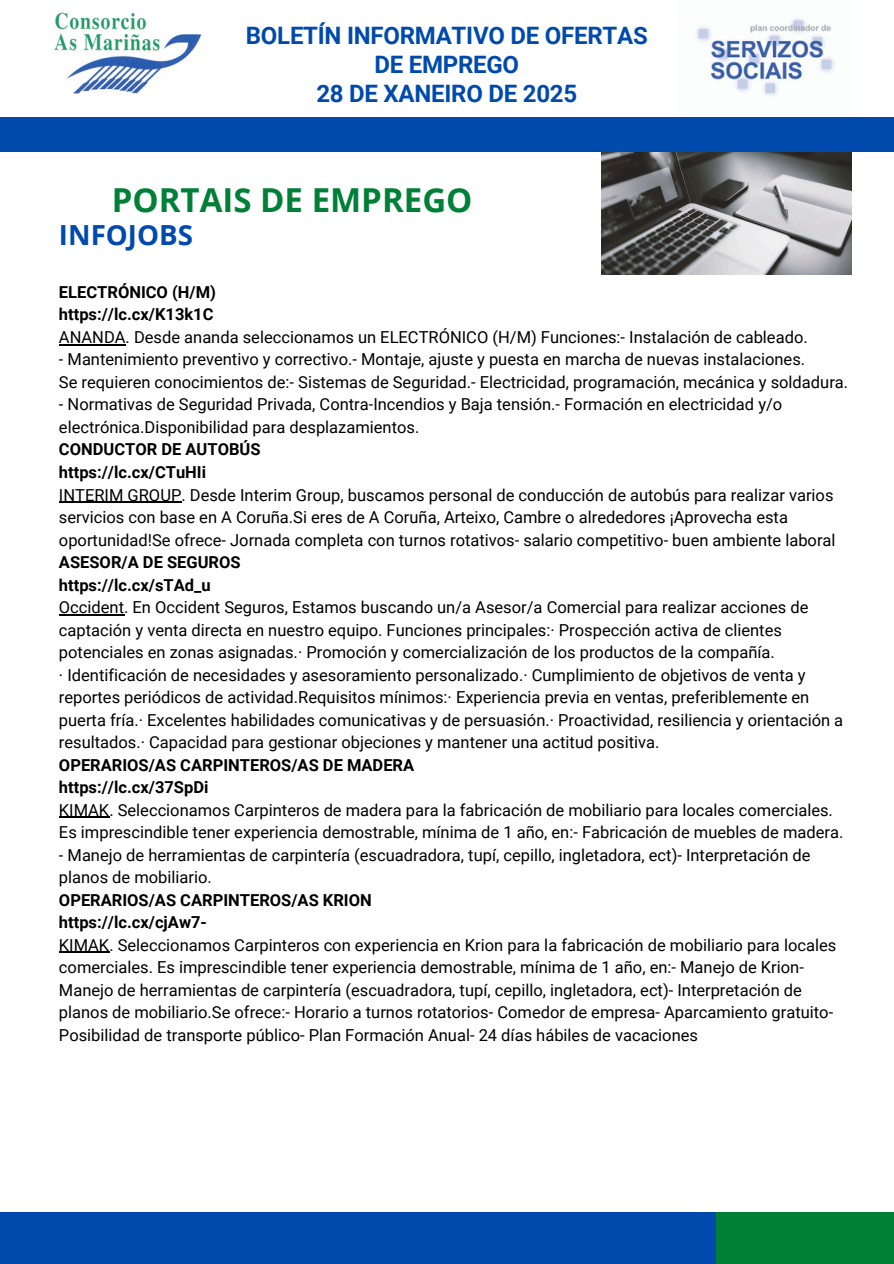
<style>
.page{position:relative;width:894px;height:1264px;background:#fff}
.page>*{position:absolute;margin:0;border:0;box-sizing:border-box;transform-origin:0 0}
.t1{font:700 33px "Open Sans";color:#008037}
.t2{font:700 27.75px "Open Sans";color:#004aad}
.t3{font:700 24px/29.2px "Roboto";letter-spacing:-.01em;color:#004aad;text-align:center}
.t4{font:16.5px/22.5px "Roboto";color:#000}
.t5{font:700 16.5px "Roboto";color:#000}
</style>
<div class="page">
<div style="left:0;top:1212px;width:719px;height:51px;background:#004aad"></div>
<div style="left:715px;top:1212px;width:178px;height:51px;background:#008037"></div>
<div style="left:0;top:118px;width:893px;height:34px;background:#004aad"></div>
<img style="left:695px;top:18px;width:140px;height:78px">
<img style="left:54px;top:12px;width:148px;height:82px">
<img style="left:601px;top:152px;width:250px;height:123px">
<hr style="left:59px;top:344px;width:67px;height:1px;background:#000">
<hr style="left:59px;top:501px;width:122px;height:2px;background:#000">
<hr style="left:59px;top:614px;width:65px;height:1px;background:#000">
<hr style="left:59px;top:816px;width:50px;height:2px;background:#000">
<hr style="left:59px;top:951px;width:50px;height:2px;background:#000">
<p class="t3" style="left:246px;top:21px;width:403px">BOLETÍN INFORMATIVO DE OFERTAS<br>DE EMPREGO<br>28 DE XANEIRO DE 2025</p>
<p class="t1" style="left:112px;top:176px;width:362px">PORTAIS DE EMPREGO</p>
<h3 class="t2" style="left:59px;top:215px;width:135px">INFOJOBS</h3>
<p class="t5" style="left:59px;top:282px;width:158px">ELECTRÓNICO (H/M)</p>
<p class="t5" style="left:59px;top:305px;width:156px">https://lc.cx/K13k1C</p>
<h1 class="t4" style="left:59px;top:326px;width:750px">ANANDA. Desde ananda seleccionamos un ELECTRÓNICO (H/M) Funciones:- Instalación de cableado.</h1>
<h2 class="t4" style="left:59px;top:348px;width:747px">- Mantenimiento preventivo y correctivo.- Montaje, ajuste y puesta en marcha de nuevas instalaciones.</h2>
<p class="t4" style="left:59px;top:371px;width:790px">Se requieren conocimientos de:- Sistemas de Seguridad.- Electricidad, programación, mecánica y soldadura.</p>
<p class="t4" style="left:59px;top:393px;width:724px">- Normativas de Seguridad Privada, Contra-Incendios y Baja tensión.- Formación en electricidad y/o electrónica.Disponibilidad para desplazamientos.</p>
<p class="t5" style="left:59px;top:440px;width:203px">CONDUCTOR DE AUTOBÚS</p>
<p class="t5" style="left:59px;top:462px;width:149px">https://lc.cx/CTuHIi</p>
<p class="t4" style="left:59px;top:483px;width:777px">INTERIM GROUP. Desde Interim Group, buscamos personal de conducción de autobús para realizar varios servicios con base en A Coruña.Si eres de A Coruña, Arteixo, Cambre o alrededores ¡Aprovecha esta oportunidad!Se ofrece- Jornada completa con turnos rotativos- salario competitivo- buen ambiente laboral</p>
<p class="t5" style="left:59px;top:552px;width:183px">ASESOR/A DE SEGUROS</p>
<p class="t5" style="left:59px;top:575px;width:153px">https://lc.cx/sTAd_u</p>
<p class="t4" style="left:59px;top:596px;width:750px">Occident. En Occident Seguros, Estamos buscando un/a Asesor/a Comercial para realizar acciones de captación y venta directa en nuestro equipo. Funciones principales:· Prospección activa de clientes potenciales en zonas asignadas.· Promoción y comercialización de los productos de la compañía.</p>
<p class="t4" style="left:59px;top:663px;width:785px">· Identificación de necesidades y asesoramiento personalizado.· Cumplimiento de objetivos de venta y reportes periódicos de actividad.Requisitos mínimos:· Experiencia previa en ventas, preferiblemente en puerta fría.· Excelentes habilidades comunicativas y de persuasión.· Proactividad, resiliencia y orientación a resultados.· Capacidad para gestionar objeciones y mantener una actitud positiva.</p>
<p class="t5" style="left:59px;top:755px;width:356px">OPERARIOS/AS CARPINTEROS/AS DE MADERA</p>
<p class="t5" style="left:59px;top:777px;width:151px">https://lc.cx/37SpDi</p>
<p class="t4" style="left:59px;top:798px;width:775px">KIMAK. Seleccionamos Carpinteros de madera para la fabricación de mobiliario para locales comerciales.</p>
<p class="t4" style="left:59px;top:821px;width:785px">Es imprescindible tener experiencia demostrable, mínima de 1 año, en:- Fabricación de muebles de madera.</p>
<p class="t4" style="left:59px;top:843px;width:753px">- Manejo de herramientas de carpintería (escuadradora, tupí, cepillo, ingletadora, ect)- Interpretación de planos de mobiliario.</p>
<p class="t5" style="left:59px;top:890px;width:314px">OPERARIOS/AS CARPINTEROS/AS KRION</p>
<p class="t5" style="left:59px;top:912px;width:149px">https://lc.cx/cjAw7-</p>
<p class="t4" style="left:59px;top:933px;width:778px">KIMAK. Seleccionamos Carpinteros con experiencia en Krion para la fabricación de mobiliario para locales comerciales. Es imprescindible tener experiencia demostrable, mínima de 1 año, en:- Manejo de Krion-Manejo de herramientas de carpintería (escuadradora, tupí, cepillo, ingletadora, ect)- Interpretación de planos de mobiliario.Se ofrece:- Horario a turnos rotatorios- Comedor de empresa- Aparcamiento gratuito-Posibilidad de transporte público- Plan Formación Anual- 24 días hábiles de vacaciones</p>
</div>
